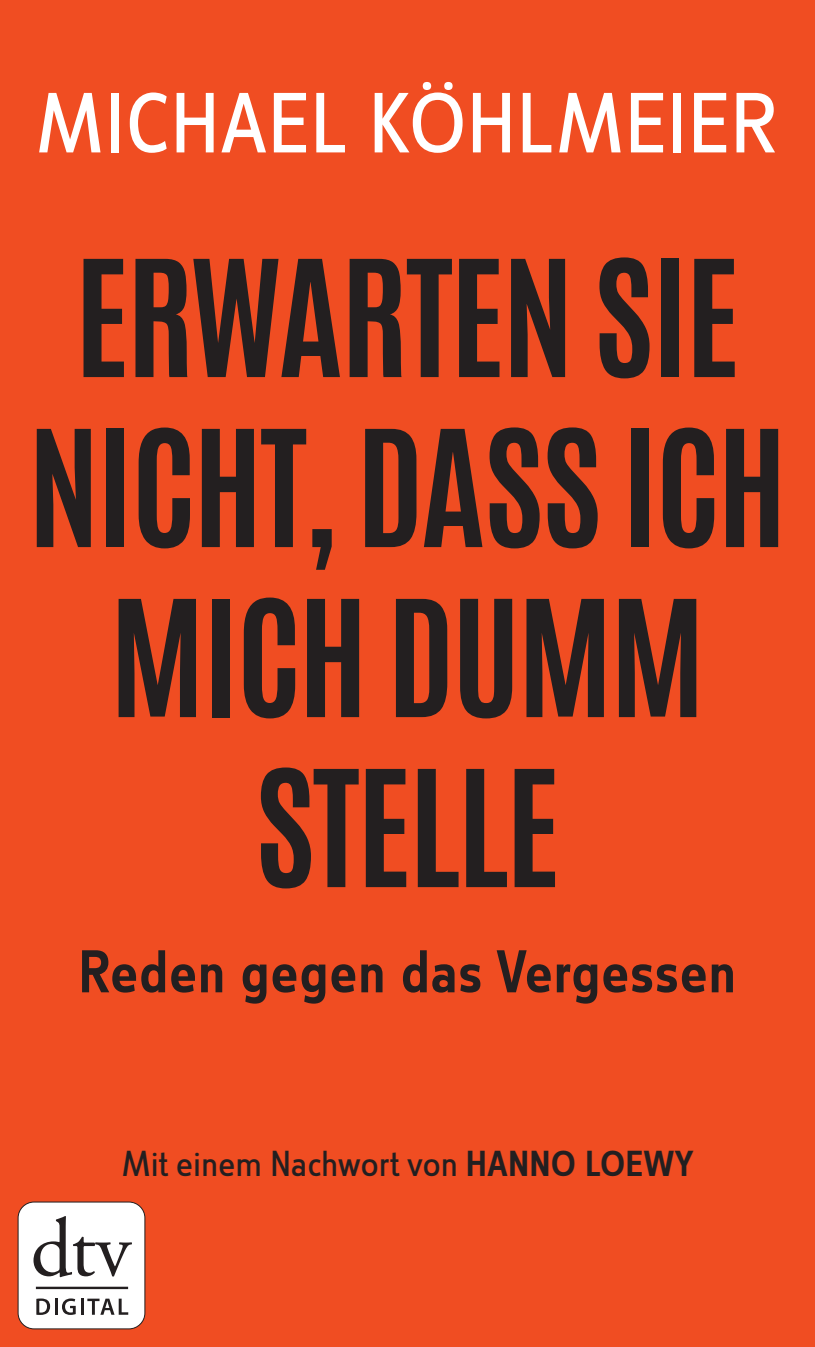
<style>
.page{position:relative;width:815px;height:1347px;background:#fff}
.page>*{position:absolute;margin:0;border:0;box-sizing:border-box;transform-origin:0 0}
.t1{font:700 137.5px/170px "Antonio";letter-spacing:-.02em;color:#231f20;text-align:center}
.t2{font:82.5px "Cst Berlin West";letter-spacing:.015em;color:#fff}
.t3{font:500 58.25px "Cst Berlin West";letter-spacing:.02em;color:#231f20;scale:.94 1}
.t4{font:35px "Cst Berlin West";color:#231f20}
.s1{font-weight:500}
</style>
<div class="page">
<div style="left:0;top:0;width:815px;height:1346px;background:#f04d22"></div>
<div style="left:18px;top:1202px;width:127px;height:126px;background:#fff;border-radius:16px"></div>
<div style="left:18px;top:1201px;width:127px;height:128px;border:1px solid #231f20;border-radius:16px"></div>
<svg style="left:34px;top:1216px;width:98px;height:73px"></svg>
<svg style="left:36px;top:1298px;width:14px;height:16px"></svg>
<hr style="left:55px;top:1298px;width:3px;height:16px;background:#231f20">
<svg style="left:62px;top:1298px;width:14px;height:16px"></svg>
<hr style="left:81px;top:1298px;width:3px;height:16px;background:#231f20">
<svg style="left:87px;top:1298px;width:41px;height:16px"></svg>
<p class="t2" style="left:36px;top:79px;width:745px">MICHAEL KÖHLMEIER</p>
<p class="t1" style="left:28px;top:235px;width:761px">ERWARTEN SIE<br>NICHT, DASS ICH<br>MICH DUMM<br>STELLE</p>
<p class="t3" style="left:79px;top:939px;width:700px">Reden gegen das Vergessen</p>
<p class="t4" style="left:122px;top:1144px;width:573px">Mit einem Nachwort von <span class="s1">HANNO LOEWY</span></p>
</div>
